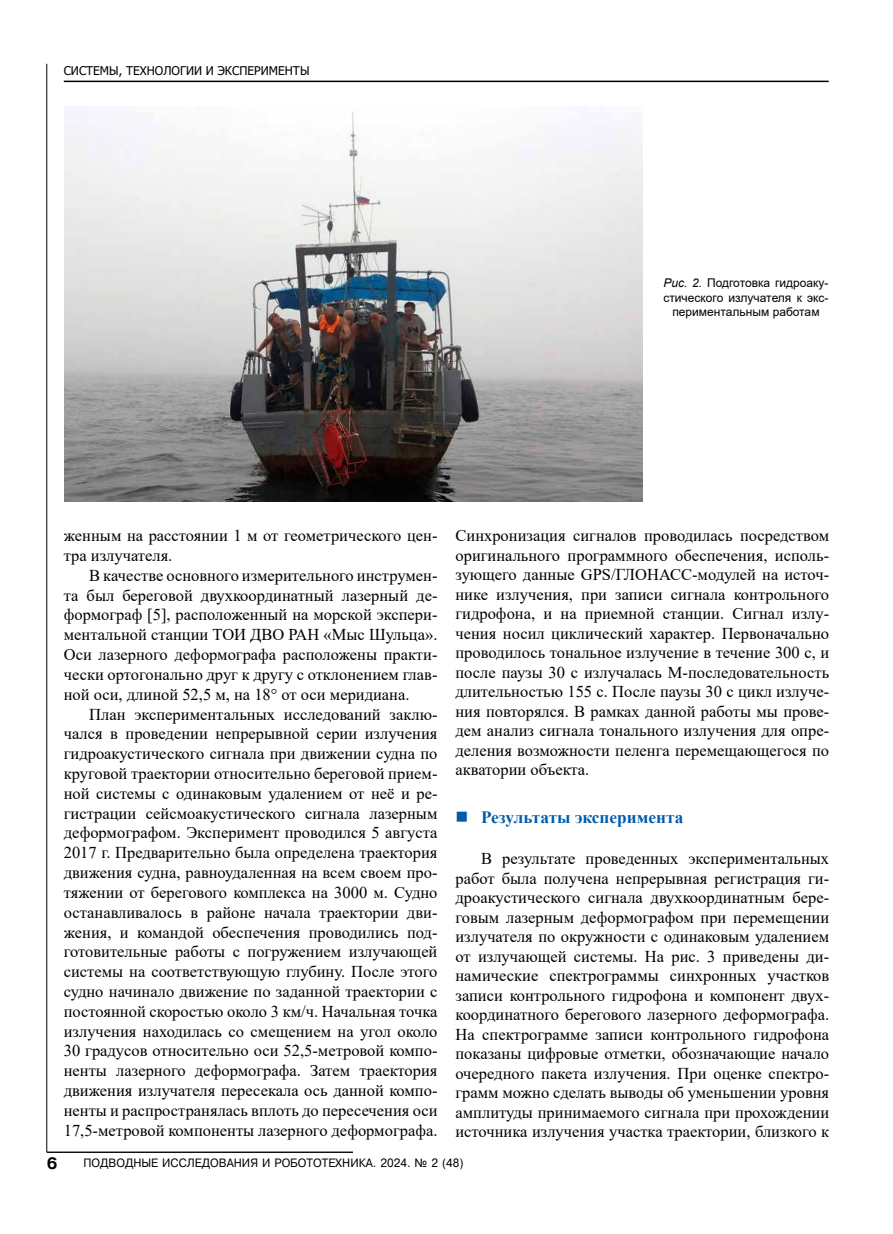
<style>
.page{position:relative;width:893px;height:1234px;background:#fff}
.page>*{position:absolute;margin:0;border:0;box-sizing:border-box;transform-origin:0 0}
.t1{font:700 17.25px "Times New Roman";color:#005baa}
.t2{font:16.5px/19.8px "Times New Roman";color:#000;text-align:justify}
.t3{font:700 16.5px "Pragmatica CTT";color:#000}
.t4{font:12px/14.1px "Arial";color:#000;text-align:center}
.t5{font:12px "Pragmatica Cyrillic";color:#000;scale:.95 1}
.t6{font:12px "Tahoma";color:#000}
.s1{font-style:italic}
</style>
<div class="page">
<hr style="left:64px;top:81px;width:765px;height:1px;background:#000">
<hr style="left:47px;top:64px;width:1px;height:1087px;background:#000">
<hr style="left:47px;top:1151px;width:306px;height:1px;background:#000">
<img style="left:64px;top:106px;width:578px;height:396px">
<p class="t6" style="left:64px;top:62px;width:247px">СИСТЕМЫ, ТЕХНОЛОГИИ И ЭКСПЕРИМЕНТЫ</p>
<p class="t4" style="left:663px;top:276px;width:167px"><span class="s1">Рис. 2.</span> Подготовка гидроаку&shy;стического излучателя к экс&shy;периментальным работам</p>
<p class="t2" style="left:64px;top:525px;width:375px">женным на расстоянии 1 м от геометрического цен&shy;тра излучателя.</p>
<p class="t2" style="left:64px;top:564px;width:375px;text-indent:26px">В качестве основного измерительного инструмен&shy;та был береговой двухкоординатный лазерный де&shy;формограф [5], расположенный на морской экспери&shy;ментальной станции ТОИ ДВО РАН «Мыс Шульца».<br>Оси лазерного деформографа расположены практи&shy;чески ортогонально друг к другу с отклонением глав&shy;ной оси, длиной 52,5 м, на 18° от оси меридиана.</p>
<p class="t2" style="left:64px;top:703px;width:375px;text-indent:26px">План экспериментальных исследований заклю&shy;чался в проведении непрерывной серии излучения гидроакустического сигнала при движении судна по круговой траектории относительно береговой прием&shy;ной системы с одинаковым удалением от неё и ре&shy;гистрации сейсмоакустического сигнала лазерным деформографом. Эксперимент проводился 5 августа 2017 г. Предварительно была определена траектория движения судна, равноудаленная на всем своем про&shy;тяжении от берегового комплекса на 3000 м. Судно останавливалось в районе начала траектории дви&shy;жения, и командой обеспечения проводились под&shy;готовительные работы с погружением излучающей системы на соответствующую глубину. После этого судно начинало движение по заданной траектории с постоянной скоростью около 3 км/ч. Начальная точка излучения находилась со смещением на угол около 30 градусов относительно оси 52,5-метровой компо&shy;ненты лазерного деформографа. Затем траектория движения излучателя пересекала ось данной компо&shy;ненты и распространялась вплоть до пересечения оси 17,5-метровой компоненты лазерного деформографа.</p>
<p class="t2" style="left:455px;top:525px;width:375px">Синхронизация сигналов проводилась посредством оригинального программного обеспечения, исполь&shy;зующего данные GPS/ГЛОНАСС-модулей на источ&shy;нике излучения, при записи сигнала контрольного гидрофона, и на приемной станции. Сигнал излу&shy;чения носил циклический характер. Первоначально проводилось тональное излучение в течение 300 с, и после паузы 30 с излучалась М-последовательность длительностью 155 с. После паузы 30 с цикл излуче&shy;ния повторялся. В рамках данной работы мы прове&shy;дем анализ сигнала тонального излучения для опре&shy;деления возможности пеленга перемещающегося по акватории объекта.</p>
<p class="t1" style="left:481px;top:804px;width:204px">Результаты эксперимента</p>
<p class="t2" style="left:455px;top:848px;width:375px;text-indent:26px">В результате проведенных экспериментальных работ была получена непрерывная регистрация ги&shy;дроакустического сигнала двухкоординатным бере&shy;говым лазерным деформографом при перемещении излучателя по окружности с одинаковым удалением от излучающей системы. На рис. 3 приведены ди&shy;намические спектрограммы синхронных участков записи контрольного гидрофона и компонент двух&shy;координатного берегового лазерного деформографа.<br>На спектрограмме записи контрольного гидрофона показаны цифровые отметки, обозначающие начало очередного пакета излучения. При оценке спектро&shy;грамм можно сделать выводы об уменьшении уровня амплитуды принимаемого сигнала при прохождении источника излучения участка траектории, близкого к</p>
<p class="t3" style="left:47px;top:1154px;width:12px">6</p>
<p class="t5" style="left:83px;top:1156px;width:402px">ПОДВОДНЫЕ ИССЛЕДОВАНИЯ И РОБОТОТЕХНИКА. 2024. ¹ 2 (48)</p>
</div>
